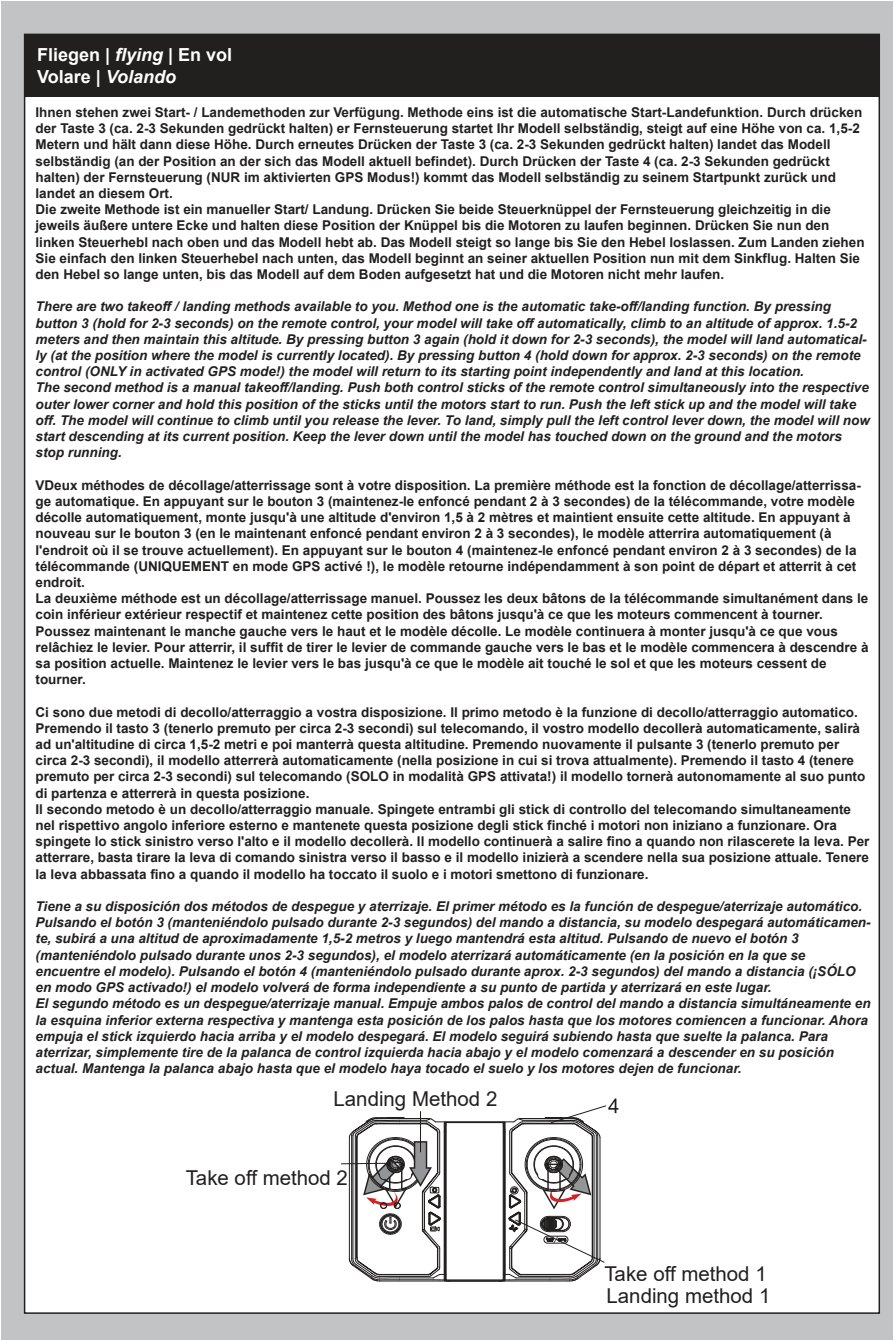
<style>
.page{position:relative;width:893px;height:1340px;background:#fff}
.page>*{position:absolute;margin:0;border:0;box-sizing:border-box;transform-origin:0 0}
.t1{font:20.47px "Arial";color:#221f1f}
.t2{font:700 18px/21.6px "Arial";color:#fff}
.t3{font:700 13.5px/16.2px "Arial";color:#221f1f}
.t4{font:italic 700 13.5px/16.2px "Arial";color:#221f1f}
.s1{font-style:italic}
</style>
<div class="page">
<div style="left:2px;top:1px;width:891px;height:1338px;background:#c2c3c5"></div>
<div style="left:24px;top:34px;width:856px;height:1279px;background:#fff;border:1px solid #221f1f"></div>
<div style="left:24px;top:35px;width:855px;height:61px;background:#221f1f"></div>
<hr style="left:341px;top:1162px;width:58px;height:2px;background:#221f1f">
<svg style="left:349px;top:1098px;width:269px;height:183px"></svg>
<hr style="left:420px;top:1111px;width:1px;height:41px;background:#231a16">
<h2 class="t2" style="left:37px;top:45px;width:197px">Fliegen | <span class="s1">flying</span> | En vol<br>Volare | <span class="s1">Volando</span></h2>
<p class="t3" style="left:36px;top:105px;width:830px">Ihnen stehen zwei Start- / Landemethoden zur Verfügung. Methode eins ist die automatische Start-Landefunktion. Durch drücken der Taste 3 (ca. 2-3 Sekunden gedrückt halten) er Fernsteuerung startet Ihr Modell selbständig, steigt auf eine Höhe von ca. 1,5-2<br>Metern und hält dann diese Höhe. Durch erneutes Drücken der Taste 3 (ca. 2-3 Sekunden gedrückt halten) landet das Modell selbständig (an der Position an der sich das Modell aktuell befindet). Durch Drücken der Taste 4 (ca. 2-3 Sekunden gedrückt halten) der Fernsteuerung (NUR im aktivierten GPS Modus!) kommt das Modell selbständig zu seinem Startpunkt zurück und landet an diesem Ort.<br>Die zweite Methode ist ein manueller Start/ Landung. Drücken Sie beide Steuerknüppel der Fernsteuerung gleichzeitig in die jeweils äußere untere Ecke und halten diese Position der Knüppel bis die Motoren zu laufen beginnen. Drücken Sie nun den linken Steuerhebl nach oben und das Modell hebt ab. Das Modell steigt so lange bis Sie den Hebel loslassen. Zum Landen ziehen Sie einfach den linken Steuerhebel nach unten, das Modell beginnt an seiner aktuellen Position nun mit dem Sinkflug. Halten Sie den Hebel so lange unten, bis das Modell auf dem Boden aufgesetzt hat und die Motoren nicht mehr laufen.</p>
<p class="t4" style="left:36px;top:300px;width:836px">There are two takeoff / landing methods available to you. Method one is the automatic take-off/landing function. By pressing button 3 (hold for 2-3 seconds) on the remote control, your model will take off automatically, climb to an altitude of approx. 1.5-2 meters and then maintain this altitude. By pressing button 3 again (hold it down for 2-3 seconds), the model will land automatical&shy;ly (at the position where the model is currently located). By pressing button 4 (hold down for approx. 2-3 seconds) on the remote control (ONLY in activated GPS mode!) the model will return to its starting point independently and land at this location.<br>The second method is a manual takeoff/landing. Push both control sticks of the remote control simultaneously into the respective outer lower corner and hold this position of the sticks until the motors start to run. Push the left stick up and the model will take off. The model will continue to climb until you release the lever. To land, simply pull the left control lever down, the model will now start descending at its current position. Keep the lever down until the model has touched down on the ground and the motors stop running.</p>
<p class="t3" style="left:36px;top:478px;width:834px">VDeux méthodes de décollage/atterrissage sont à votre disposition. La première méthode est la fonction de décollage/atterrissa&shy;ge automatique. En appuyant sur le bouton 3 (maintenez-le enfoncé pendant 2 à 3 secondes) de la télécommande, votre modèle décolle automatiquement, monte jusqu'à une altitude d'environ 1,5 à 2 mètres et maintient ensuite cette altitude. En appuyant à nouveau sur le bouton 3 (en le maintenant enfoncé pendant environ 2 à 3 secondes), le modèle atterrira automatiquement (à l'endroit où il se trouve actuellement). En appuyant sur le bouton 4 (maintenez-le enfoncé pendant environ 2 à 3 secondes) de la télécommande (UNIQUEMENT en mode GPS activé !), le modèle retourne indépendamment à son point de départ et atterrit à cet endroit.<br>La deuxième méthode est un décollage/atterrissage manuel. Poussez les deux bâtons de la télécommande simultanément dans le coin inférieur extérieur respectif et maintenez cette position des bâtons jusqu'à ce que les moteurs commencent à tourner.<br>Poussez maintenant le manche gauche vers le haut et le modèle décolle. Le modèle continuera à monter jusqu'à ce que vous relâchiez le levier. Pour atterrir, il suffit de tirer le levier de commande gauche vers le bas et le modèle commencera à descendre à sa position actuelle. Maintenez le levier vers le bas jusqu'à ce que le modèle ait touché le sol et que les moteurs cessent de tourner.</p>
<p class="t3" style="left:36px;top:705px;width:835px">Ci sono due metodi di decollo/atterraggio a vostra disposizione. Il primo metodo è la funzione di decollo/atterraggio automatico.<br>Premendo il tasto 3 (tenerlo premuto per circa 2-3 secondi) sul telecomando, il vostro modello decollerà automaticamente, salirà ad un'altitudine di circa 1,5-2 metri e poi manterrà questa altitudine. Premendo nuovamente il pulsante 3 (tenerlo premuto per circa 2-3 secondi), il modello atterrerà automaticamente (nella posizione in cui si trova attualmente). Premendo il tasto 4 (tenere premuto per circa 2-3 secondi) sul telecomando (SOLO in modalità GPS attivata!) il modello tornerà autonomamente al suo punto di partenza e atterrerà in questa posizione.<br>Il secondo metodo è un decollo/atterraggio manuale. Spingete entrambi gli stick di controllo del telecomando simultaneamente nel rispettivo angolo inferiore esterno e mantenete questa posizione degli stick finché i motori non iniziano a funzionare. Ora spingete lo stick sinistro verso l'alto e il modello decollerà. Il modello continuerà a salire fino a quando non rilascerete la leva. Per atterrare, basta tirare la leva di comando sinistra verso il basso e il modello inizierà a scendere nella sua posizione attuale. Tenere la leva abbassata fino a quando il modello ha toccato il suolo e i motori smettono di funzionare.</p>
<p class="t4" style="left:36px;top:899px;width:837px">Tiene a su disposición dos métodos de despegue y aterrizaje. El primer método es la función de despegue/aterrizaje automático.<br>Pulsando el botón 3 (manteniéndolo pulsado durante 2-3 segundos) del mando a distancia, su modelo despegará automáticamen&shy;te, subirá a una altitud de aproximadamente 1,5-2 metros y luego mantendrá esta altitud. Pulsando de nuevo el botón 3 (manteniéndolo pulsado durante unos 2-3 segundos), el modelo aterrizará automáticamente (en la posición en la que se encuentre el modelo). Pulsando el botón 4 (manteniéndolo pulsado durante aprox. 2-3 segundos) del mando a distancia (¡SÓLO en modo GPS activado!) el modelo volverá de forma independiente a su punto de partida y aterrizará en este lugar.<br>El segundo método es un despegue/aterrizaje manual. Empuje ambos palos de control del mando a distancia simultáneamente en la esquina inferior externa respectiva y mantenga esta posición de los palos hasta que los motores comiencen a funcionar. Ahora empuja el stick izquierdo hacia arriba y el modelo despegará. El modelo seguirá subiendo hasta que suelte la palanca. Para aterrizar, simplemente tire de la palanca de control izquierda hacia abajo y el modelo comenzará a descender en su posición actual. Mantenga la palanca abajo hasta que el modelo haya tocado el suelo y los motores dejen de funcionar.</p>
<h1 class="t1" style="left:334px;top:1090px;width:165px">Landing Method 2</h1>
<h1 class="t1" style="left:186px;top:1170px;width:164px">Take off method 2</h1>
<h1 class="t1" style="left:604px;top:1266px;width:164px">Take off method 1</h1>
<h1 class="t1" style="left:606px;top:1288px;width:165px">Landing method 1</h1>
</div>
